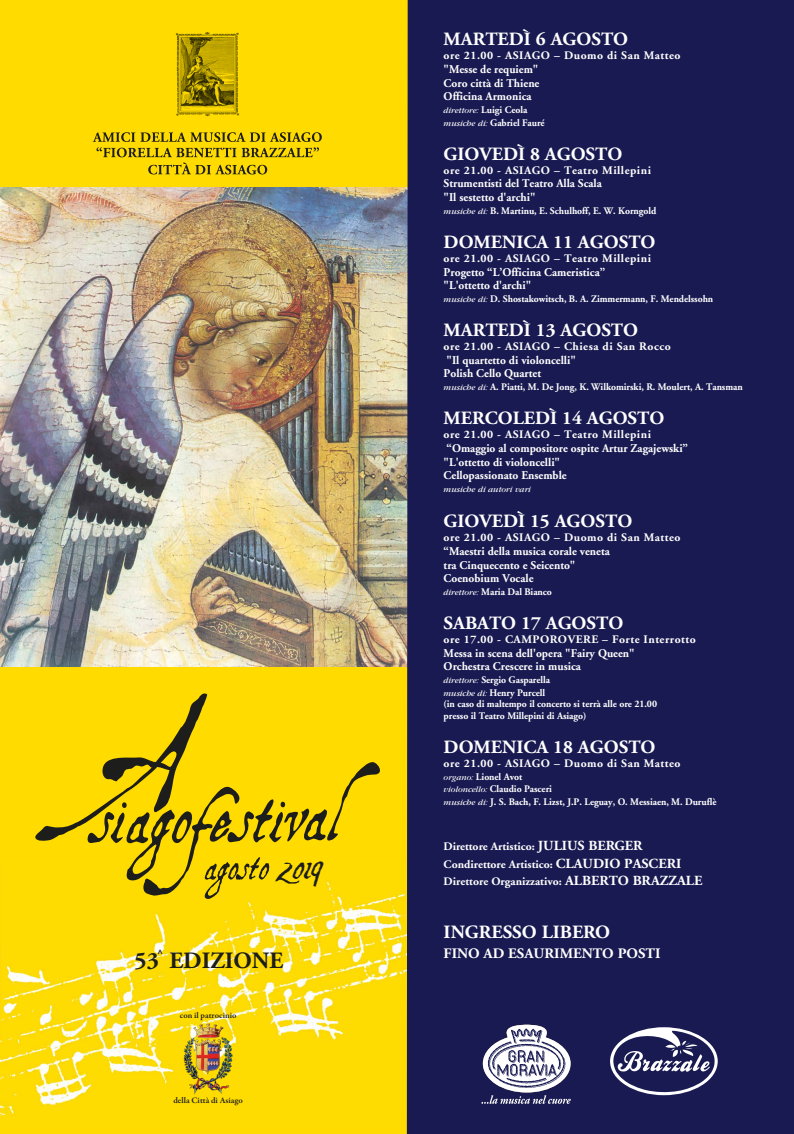
<style>
.page{position:relative;width:794px;height:1134px;background:#fff}
.page>*{position:absolute;margin:0;border:0;box-sizing:border-box;transform-origin:0 0}
.t1{font:41.88px "Aquiline Two";color:#1d1d1b}
.t2{font:700 23.36px "Adobe Garamond";color:#1d1d1b}
.t3{font:700 18.72px "Adobe Garamond";color:#fff}
.t4{font:700 14.48px "Adobe Garamond";color:#fff}
.t5{font:700 11.88px/13.8px "Adobe Garamond";color:#fff}
.t6{font:700 11.68px "Adobe Garamond";color:#1d1d1b}
.t7{font:700 11.52px "Adobe Garamond";letter-spacing:.04em;color:#fff}
.t8{font:700 11.52px/17.5px "Adobe Garamond";color:#fff}
.t9{font:700 10.08px/12.7px "Adobe Garamond";letter-spacing:-.005em;color:#fff}
.t10{font:italic 8.64px "Garamond";color:#fff}
.t11{font:600 8.56px "Garamond Premr Pro";color:#1d1d1b}
.s1{font-family:"Adobe Garamond";font-weight:700;font-style:normal;font-size:10.08px}
.s2{font-family:"Garamond";font-weight:400;font-style:italic;font-size:8.64px}
.s3{font-size:13.88px}
</style>
<div class="page">
<div style="left:0;top:0;width:410px;height:1134px;background:#ffdb00"></div>
<img style="left:0;top:893px;width:407px;height:234px">
<svg style="left:93px;top:132px;width:229px;height:42px"></svg>
<img style="left:0;top:188px;width:407px;height:479px">
<img style="left:175px;top:32px;width:65px;height:84px">
<svg style="left:35px;top:693px;width:346px;height:206px"></svg>
<div style="left:407px;top:0;width:387px;height:1134px;background:#191a51"></div>
<img style="left:182px;top:1023px;width:52px;height:72px">
<svg style="left:610px;top:1027px;width:107px;height:68px"></svg>
<svg style="left:481px;top:1025px;width:90px;height:79px"></svg>
<h1 class="t1" style="left:280px;top:840px;width:43px">2019</h1>
<p class="t6" style="left:157px;top:947px;width:8px">^</p>
<h2 class="t2" style="left:135px;top:948px;width:150px">53 EDIZIONE</h2>
<p class="t11" style="left:180px;top:1010px;width:58px">con il patrocinio</p>
<p class="t11" style="left:173px;top:1095px;width:71px">della Città di Asiago</p>
<h3 class="t3" style="left:443px;top:29px;width:186px">MARTEDÌ 6 AGOSTO</h3>
<p class="t7" style="left:443px;top:49px;width:238px">ore 21.00 - ASIAGO – Duomo di San Matteo</p>
<p class="t5" style="left:443px;top:62px;width:97px;text-align:justify">"Messe de requiem" Coro città di Thiene Officina Armonica</p>
<p class="t10" style="left:443px;top:106px;width:85px">direttore: <span class="s1">Luigi Ceola</span></p>
<p class="t9" style="left:443px;top:116px;width:103px"><span class="s2">musiche di:</span> Gabriel Fauré</p>
<h3 class="t3" style="left:443px;top:144px;width:180px">GIOVEDÌ 8 AGOSTO</h3>
<p class="t7" style="left:443px;top:164px;width:209px">ore 21.00 - ASIAGO – Teatro Millepini</p>
<p class="t5" style="left:443px;top:177px;width:160px">Strumentisti del Teatro Alla Scala "Il sestetto d'archi"</p>
<p class="t9" style="left:443px;top:205px;width:214px"><span class="s2">musiche di:</span> B. Martinu, E. Schulhoff, E. W. Korngold</p>
<h3 class="t3" style="left:443px;top:232px;width:213px">DOMENICA 11 AGOSTO</h3>
<p class="t7" style="left:443px;top:252px;width:209px">ore 21.00 - ASIAGO – Teatro Millepini</p>
<p class="t5" style="left:443px;top:265px;width:163px">Progetto “L’Officina Cameristica” "L'ottetto d'archi"</p>
<p class="t9" style="left:443px;top:293px;width:271px"><span class="s2">musiche di:</span> D. Shostakowitsch, B. A. Zimmermann, F. Mendelssohn</p>
<h3 class="t3" style="left:443px;top:320px;width:196px">MARTEDÌ 13 AGOSTO</h3>
<p class="t7" style="left:443px;top:340px;width:229px">ore 21.00 - ASIAGO – Chiesa di San Rocco</p>
<p class="t5" style="left:443px;top:353px;width:134px">"Il quartetto di violoncelli"<br>Polish Cello Quartet</p>
<p class="t9" style="left:443px;top:381px;width:301px"><span class="s2">musiche di:</span> A. Piatti, M. De Jong, K. Wilkomirski, R. Moulert, A. Tansman</p>
<h3 class="t3" style="left:443px;top:408px;width:222px">MERCOLEDÌ 14 AGOSTO</h3>
<p class="t7" style="left:443px;top:428px;width:209px">ore 21.00 - ASIAGO – Teatro Millepini</p>
<p class="t5" style="left:443px;top:441px;width:246px">“Omaggio al compositore ospite Artur Zagajewski” "L'ottetto di violoncelli"<br>Cellopassionato Ensemble</p>
<p class="t10" style="left:443px;top:485px;width:89px">musiche di autori vari</p>
<h3 class="t3" style="left:443px;top:511px;width:190px">GIOVEDÌ 15 AGOSTO</h3>
<p class="t7" style="left:443px;top:531px;width:238px">ore 21.00 - ASIAGO – Duomo di San Matteo</p>
<p class="t5" style="left:443px;top:544px;width:168px">“Maestri della musica corale veneta tra Cinquecento e Seicento"<br>Coenobium Vocale</p>
<p class="t9" style="left:443px;top:586px;width:110px"><span class="s2">direttore:</span> Maria Dal Bianco</p>
<h3 class="t3" style="left:443px;top:613px;width:181px">SABATO 17 AGOSTO</h3>
<p class="t7" style="left:443px;top:633px;width:254px">ore 17.00 - CAMPOROVERE – Forte Interrotto</p>
<p class="t5" style="left:443px;top:646px;width:192px">Messa in scena dell'opera "Fairy Queen"<br>Orchestra Crescere in musica</p>
<p class="t9" style="left:443px;top:674px;width:108px"><span class="s2">direttore:</span> Sergio Gasparella <span class="s2">musiche di:</span> Henry Purcell</p>
<p class="t9" style="left:443px;top:699px;width:215px;line-height:11.7px">(in caso di maltempo il concerto si terrà alle ore 21.00 presso il Teatro Millepini di Asiago)</p>
<h3 class="t3" style="left:443px;top:737px;width:213px">DOMENICA 18 AGOSTO</h3>
<p class="t7" style="left:443px;top:757px;width:238px">ore 21.00 - ASIAGO – Duomo di San Matteo</p>
<p class="t9" style="left:443px;top:770px;width:274px"><span class="s2">organo:</span> Lionel Avot<br><span class="s2">violoncello:</span> Claudio Pasceri<br><span class="s2">musiche di:</span> J. S. Bach, F. Lizst, J.P. Leguay, O. Messiaen, M. Duruflè</p>
<p class="t8" style="left:443px;top:838px;width:260px">Direttore Artistico: <span class="s3">JULIUS BERGER<br></span>Condirettore Artistico: <span class="s3">CLAUDIO PASCERI<br></span>Direttore Organizzativo: <span class="s3">ALBERTO BRAZZALE</span></p>
<h3 class="t3" style="left:443px;top:922px;width:168px">INGRESSO LIBERO</h3>
<h3 class="t4" style="left:443px;top:946px;width:218px">FINO AD ESAURIMENTO POSTI</h3>
</div>
